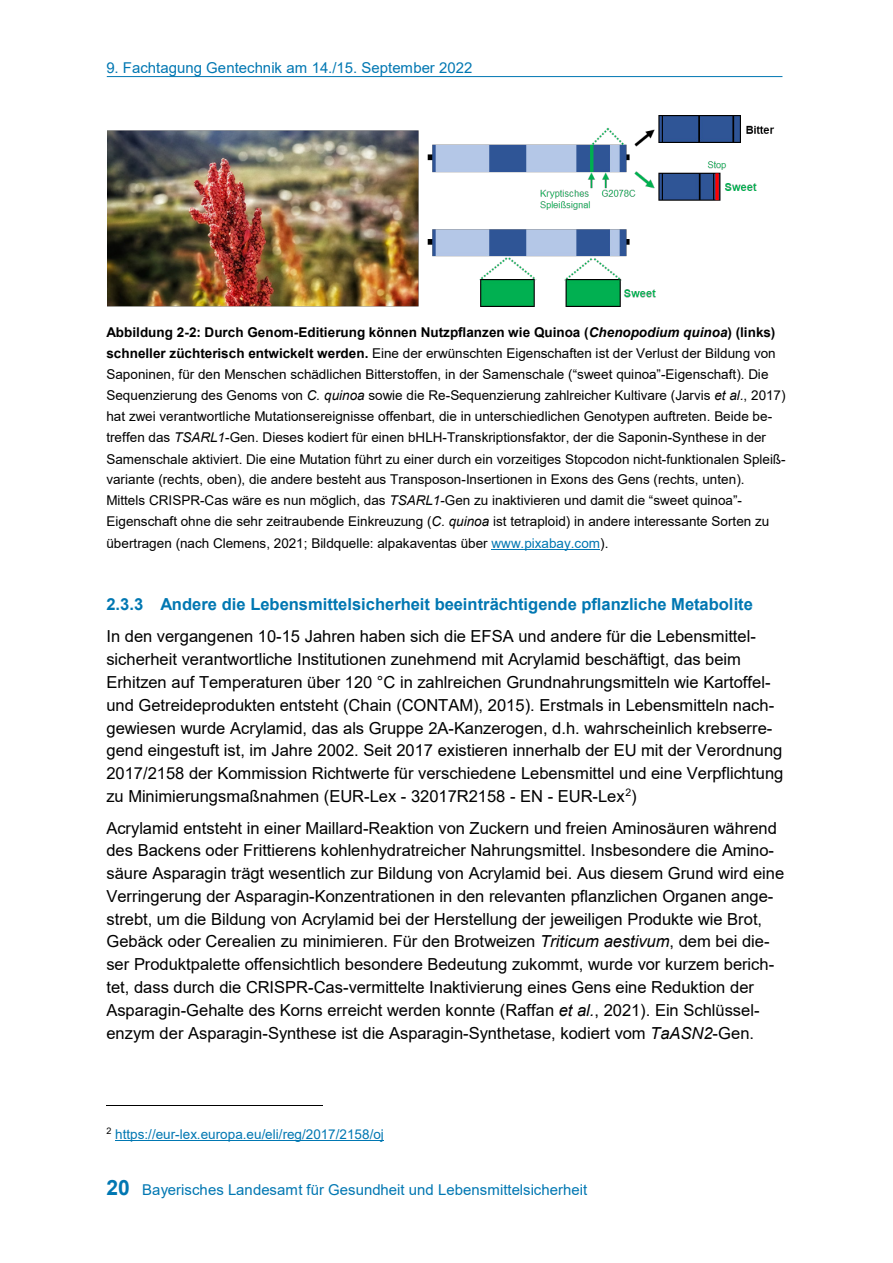
<style>
.page{position:relative;width:893px;height:1263px;background:#fff}
.page>*{position:absolute;margin:0;border:0;box-sizing:border-box;transform-origin:0 0}
.t1{font:16.5px/22.8px "Arial";color:#000}
.t2{font:700 16.5px "Arial";color:#0077b2}
.t3{font:15px "Arial";color:#0077b2}
.t4{font:13.5px/21px "Arial";letter-spacing:.005em;color:#000}
.t5{font:13.5px "Arial";letter-spacing:.005em;color:#0077b2}
.s1{font-weight:700}
.s2{font-weight:700;font-style:italic}
.s3{font-style:italic}
.s4{color:#0077b2}
.s5{font-weight:700;font-size:21px}
</style>
<div class="page">
<hr style="left:107px;top:76px;width:675px;height:1px;background:#0077b2">
<hr style="left:492px;top:549px;width:108px;height:1px;background:#0077b2">
<hr style="left:106px;top:1105px;width:216px;height:1px;background:#000">
<hr style="left:115px;top:1140px;width:269px;height:1px;background:#0077b2">
<img style="left:108px;top:115px;width:667px;height:191px">
<p class="t3" style="left:106px;top:57px;width:368px">9. Fachtagung Gentechnik am 14./15. September 2022</p>
<p class="t4" style="left:106px;top:322px;width:681px"><span class="s1">Abbildung 2-2: Durch Genom-Editierung können Nutzpflanzen wie Quinoa (</span><span class="s2">Chenopodium quinoa</span><span class="s1">) (links) schneller züchterisch entwickelt werden.</span> Eine der erwünschten Eigenschaften ist der Verlust der Bildung von Saponinen, für den Menschen schädlichen Bitterstoffen, in der Samenschale (“sweet quinoa”-Eigenschaft). Die Sequenzierung des Genoms von <span class="s3">C. quinoa</span> sowie die Re-Sequenzierung zahlreicher Kultivare (Jarvis <span class="s3">et al.</span>, 2017) hat zwei verantwortliche Mutationsereignisse offenbart, die in unterschiedlichen Genotypen auftreten. Beide be&shy;treffen das <span class="s3">TSARL1</span>-Gen. Dieses kodiert für einen bHLH-Transkriptionsfaktor, der die Saponin-Synthese in der Samenschale aktiviert. Die eine Mutation führt zu einer durch ein vorzeitiges Stopcodon nicht-funktionalen Spleiß&shy;variante (rechts, oben), die andere besteht aus Transposon-Insertionen in Exons des Gens (rechts, unten).<br>Mittels CRISPR-Cas wäre es nun möglich, das <span class="s3">TSARL1</span>-Gen zu inaktivieren und damit die “sweet quinoa”- Eigenschaft ohne die sehr zeitraubende Einkreuzung (<span class="s3">C. quinoa</span> ist tetraploid) in andere interessante Sorten zu übertragen (nach Clemens, 2021; Bildquelle: alpakaventas über <span class="s4">www.pixabay.com</span>).</p>
<h3 class="t2" style="left:106px;top:593px;width:648px">2.3.3 Andere die Lebensmittelsicherheit beeinträchtigende pflanzliche Metabolite</h3>
<p class="t1" style="left:106px;top:625px;width:678px">In den vergangenen 10-15 Jahren haben sich die EFSA und andere für die Lebensmittel&shy;sicherheit verantwortliche Institutionen zunehmend mit Acrylamid beschäftigt, das beim Erhitzen auf Temperaturen über 120 °C in zahlreichen Grundnahrungsmitteln wie Kartoffel&shy;und Getreideprodukten entsteht (Chain (CONTAM), 2015). Erstmals in Lebensmitteln nach&shy;gewiesen wurde Acrylamid, das als Gruppe 2A-Kanzerogen, d.h. wahrscheinlich krebserre&shy;gend eingestuft ist, im Jahre 2002. Seit 2017 existieren innerhalb der EU mit der Verordnung 2017/2158 der Kommission Richtwerte für verschiedene Lebensmittel und eine Verpflichtung zu Minimierungsmaßnahmen (EUR-Lex - 32017R2158 - EN - EUR-Lex<sup>2</sup>)</p>
<p class="t1" style="left:106px;top:816px;width:679px">Acrylamid entsteht in einer Maillard-Reaktion von Zuckern und freien Aminosäuren während des Backens oder Frittierens kohlenhydratreicher Nahrungsmittel. Insbesondere die Amino&shy;säure Asparagin trägt wesentlich zur Bildung von Acrylamid bei. Aus diesem Grund wird eine Verringerung der Asparagin-Konzentrationen in den relevanten pflanzlichen Organen ange&shy;strebt, um die Bildung von Acrylamid bei der Herstellung der jeweiligen Produkte wie Brot, Gebäck oder Cerealien zu minimieren. Für den Brotweizen <span class="s3">Triticum aestivum</span>, dem bei die&shy;ser Produktpalette offensichtlich besondere Bedeutung zukommt, wurde vor kurzem berich&shy;tet, dass durch die CRISPR-Cas-vermittelte Inaktivierung eines Gens eine Reduktion der Asparagin-Gehalte des Korns erreicht werden konnte (Raffan <span class="s3">et al.</span>, 2021). Ein Schlüssel&shy;enzym der Asparagin-Synthese ist die Asparagin-Synthetase, kodiert vom <span class="s3">TaASN2</span>-Gen.</p>
<p class="t5" style="left:106px;top:1124px;width:279px"><sup>2</sup> https://eur-lex.europa.eu/eli/reg/2017/2158/oj</p>
<p class="t3" style="left:106px;top:1179px;width:482px"><span class="s5">20</span> Bayerisches Landesamt für Gesundheit und Lebensmittelsicherheit</p>
</div>
